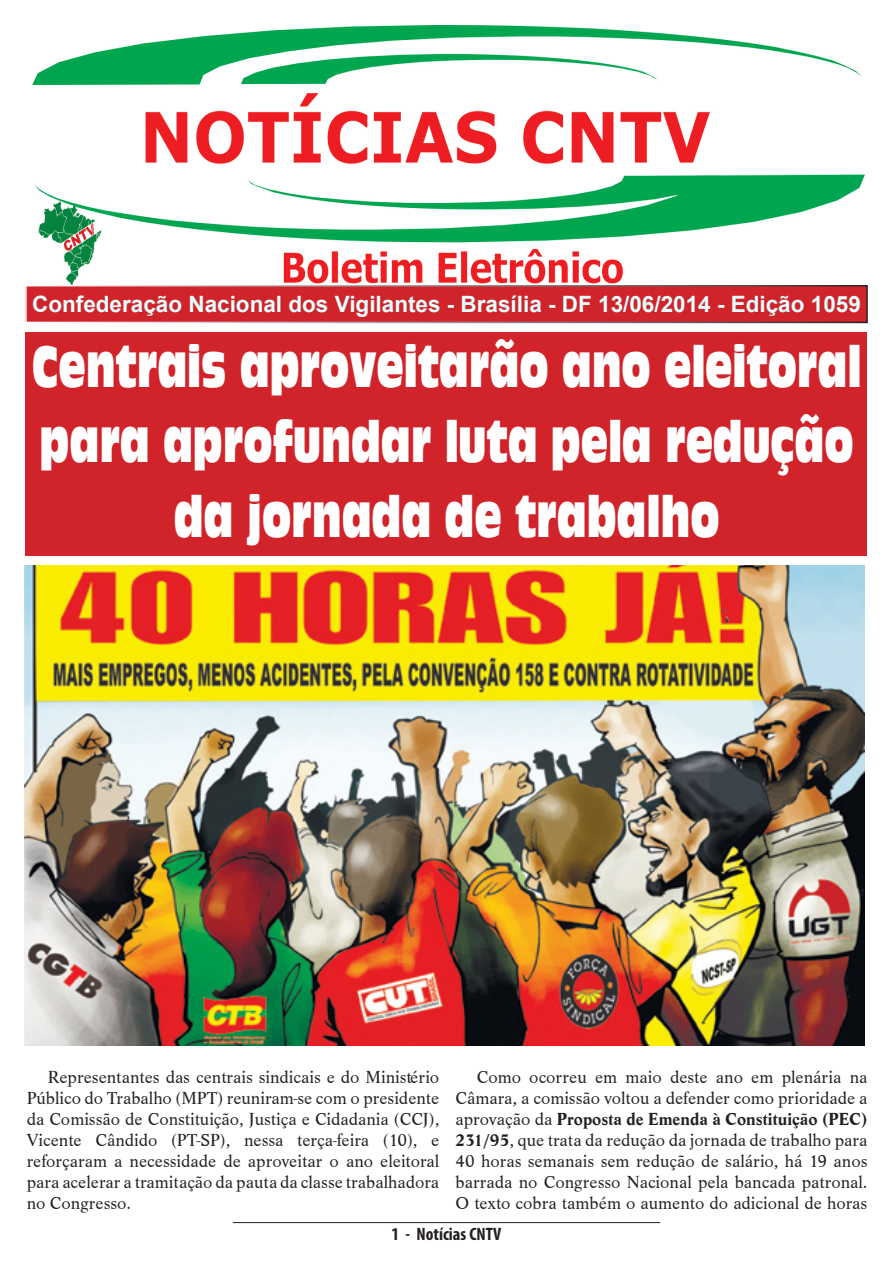
<style>
.page{position:relative;width:893px;height:1263px;background:#fff}
.page>*{position:absolute;margin:0;border:0;box-sizing:border-box;transform-origin:0 0}
.t1{font:54px/75px "Antique Olive Compact";color:#fff;text-align:center;scale:.67 1}
.t2{font:700 22.5px "Arial";color:#e3ffff}
.t3{font:18px/21px "Life T";color:#231f20;text-align:justify}
.Rodapé___À_esquerda{font:700 condensed 18px "Myriad Pro";color:#231f20}
.s1{font-weight:700}
</style>
<div class="page">
<hr style="left:233px;top:1222px;width:427px;height:1px;background:#231f20">
<div style="left:26px;top:286px;width:841px;height:36px;background:#d1232a"></div>
<div style="left:26px;top:332px;width:841px;height:224px;background:#d1232a"></div>
<img style="left:25px;top:566px;width:839px;height:479px">
<img style="left:32px;top:26px;width:833px;height:259px">
<p class="t2" style="left:32px;top:289px;width:830px">Confederação Nacional dos Vigilantes - Brasília - DF 13/06/2014 - Edição 1059</p>
<p class="t1" style="left:32px;top:329px;width:1239px">Centrais aproveitarão ano eleitoral para aprofundar luta pela redução da jornada de trabalho</p>
<p class="t3" style="left:27px;top:1066px;width:414px;text-indent:21px">Representantes das centrais sindicais e do Ministério Público do Trabalho (MPT) reuniram-se com o presidente da Comissão de Constituição, Justiça e Cidadania (CCJ), Vicente Cândido (PT-SP), nessa terça-feira (10), e reforçaram a necessidade de aproveitar o ano eleitoral para acelerar a tramitação da pauta da classe trabalhadora no Congresso.</p>
<p class="t3" style="left:455px;top:1066px;width:413px;text-indent:21px">Como ocorreu em maio deste ano em plenária na Câmara, a comissão voltou a defender como prioridade a aprovação da <span class="s1">Proposta de Emenda à Constituição (PEC)<br>231/95</span>, que trata da redução da jornada de trabalho para 40 horas semanais sem redução de salário, há 19 anos barrada no Congresso Nacional pela bancada patronal.<br>O texto cobra também o aumento do adicional de horas</p>
<p class="Rodapé___À_esquerda" style="left:392px;top:1223px;width:111px">1 - Notícias CNTV</p>
</div>
